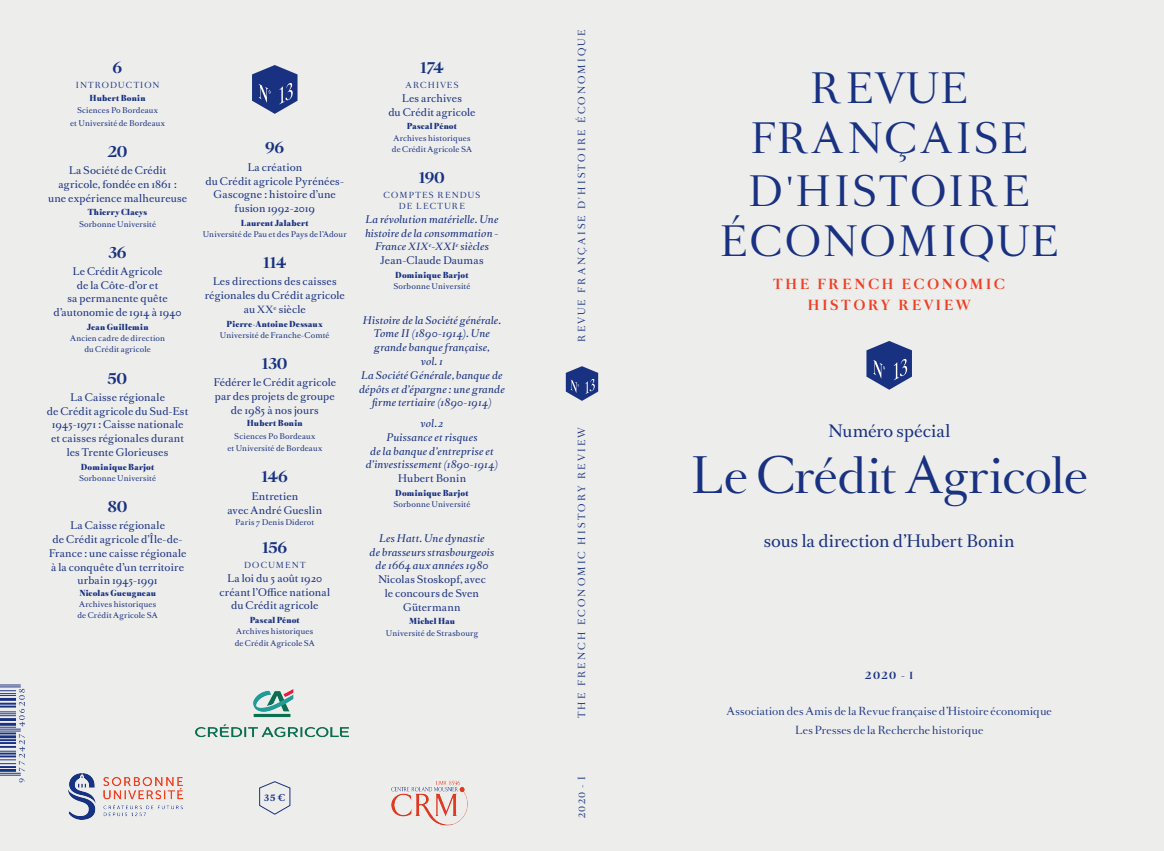
<style>
.page{position:relative;width:1164px;height:851px;background:#fff}
.page>*{position:absolute;margin:0;border:0;box-sizing:border-box;transform-origin:0 0}
.t1{font:45px "Romain BP Headline";letter-spacing:-.01em;color:#183181}
.t2{font:37.5px/50.9px "Romain BP Headline";letter-spacing:.075em;color:#183181;text-align:center}
.t3{font:16.25px "Romain BP Text";color:#183181}
.t4{font:700 15px "Romain BP Headline";letter-spacing:-.015em;color:#183181}
.t5{font:700 12.5px/21.2px "Romain BP Headline";letter-spacing:.23em;color:#ef3e22;text-align:center}
.t6{font:10px/13.8px "Romain BP Text";letter-spacing:.015em;color:#183181;text-align:center}
.t7{font:italic 10px/13.8px "Romain BP Text";letter-spacing:.015em;color:#183181;text-align:center}
.t8{font:10px/18.8px "Romain BP Headline";letter-spacing:.02em;color:#183181;text-align:center}
.t9{font:700 10px "Romain BP Headline";color:#183181}
.t10{font:700 9.12px "Romain BP Text";color:#183181}
.t11{font:8.75px "Romain BP Headline";letter-spacing:.255em;color:#183181}
.t12{font:7.5px/11.2px "Romain BP Text";letter-spacing:.02em;color:#183181;text-align:center}
.t13{font:900 7.5px "Romain BP Headline";letter-spacing:.025em;color:#183181}
.t14{font:7.5px/11.2px "Romain BP Headline";letter-spacing:.155em;color:#183181;text-align:center}
.s1{font-size:9.38px}
.s2{font-style:normal}
.s3{font-size:8.75px}
</style>
<div class="page">
<div style="left:0;top:0;width:1163px;height:850px;background:#ededec"></div>
<svg style="left:866px;top:341px;width:45px;height:48px"></svg>
<svg style="left:565px;top:366px;width:33px;height:35px"></svg>
<img style="left:391px;top:780px;width:77px;height:46px">
<svg style="left:252px;top:65px;width:45px;height:49px"></svg>
<svg style="left:259px;top:781px;width:32px;height:34px"></svg>
<img style="left:68px;top:773px;width:114px;height:46px">
<svg style="left:0;top:684px;width:25px;height:98px"></svg>
<img style="left:195px;top:689px;width:154px;height:49px">
<h3 class="t4" style="left:113px;top:59px;width:11px">6</h3>
<p class="t14" style="left:76px;top:80px;width:85px">INTRODUCTION</p>
<p class="t13" style="left:90px;top:94px;width:58px">Hubert Bonin</p>
<p class="t12" style="left:70px;top:103px;width:96px;line-height:12.5px">Sciences Po Bordeaux<br>et Université de Bordeaux</p>
<h3 class="t4" style="left:108px;top:143px;width:21px">20</h3>
<p class="t6" style="left:48px;top:163px;width:140px">La Société de Crédit agricole, fondée en 1861 :<br>une expérience malheureuse</p>
<p class="t13" style="left:88px;top:208px;width:61px">Thierry Claeys</p>
<p class="t12" style="left:79px;top:217px;width:78px">Sorbonne Université</p>
<h3 class="t4" style="left:108px;top:243px;width:20px">36</h3>
<p class="t6" style="left:53px;top:263px;width:130px">Le Crédit Agricole<br>de la Côte-d’or et<br>sa permanente quête d’autonomie de 1914 à 1940</p>
<p class="t13" style="left:87px;top:323px;width:63px">Jean Guillemin</p>
<p class="t12" style="left:70px;top:332px;width:96px">Ancien cadre de direction du Crédit agricole</p>
<h3 class="t4" style="left:108px;top:369px;width:21px">50</h3>
<p class="t6" style="left:47px;top:389px;width:143px">La Caisse régionale<br>de Crédit agricole du Sud-Est<br>1945-1971 : Caisse nationale et caisses régionales durant les Trente Glorieuses</p>
<p class="t13" style="left:81px;top:462px;width:75px">Dominique Barjot</p>
<p class="t12" style="left:79px;top:472px;width:78px">Sorbonne Université</p>
<h3 class="t4" style="left:108px;top:498px;width:21px">80</h3>
<p class="t6" style="left:49px;top:518px;width:139px">La Caisse régionale<br>de Crédit agricole d’Île-de-<br>France : une caisse régionale à la conquête d’un territoire urbain 1945-1991</p>
<p class="t13" style="left:79px;top:588px;width:78px">Nicolas Gueugneau</p>
<p class="t12" style="left:78px;top:597px;width:82px;text-align:left">Archives historiques de Crédit Agricole SA</p>
<h3 class="t4" style="left:265px;top:139px;width:21px">96</h3>
<p class="t6" style="left:205px;top:159px;width:140px">La création<br>du Crédit agricole Pyrénées-<br>Gascogne : histoire d’une fusion 1992-2019</p>
<p class="t13" style="left:241px;top:219px;width:69px">Laurent Jalabert</p>
<p class="t12" style="left:203px;top:228px;width:145px">Université de Pau et des Pays de l’Adour</p>
<h3 class="t4" style="left:263px;top:254px;width:25px">114</h3>
<p class="t6" style="left:205px;top:274px;width:141px">Les directions des caisses régionales du Crédit agricole au <span class="s1">XX</span><sup>e</sup> siècle</p>
<p class="t13" style="left:226px;top:320px;width:98px">Pierre-Antoine Dessaux</p>
<p class="t12" style="left:220px;top:329px;width:111px">Université de Franche-Comté</p>
<h3 class="t4" style="left:262px;top:355px;width:27px">130</h3>
<p class="t6" style="left:213px;top:375px;width:124px">Fédérer le Crédit agricole par des projets de groupe de 1985 à nos jours</p>
<p class="t13" style="left:247px;top:419px;width:58px">Hubert Bonin</p>
<p class="t12" style="left:227px;top:429px;width:96px;line-height:12.5px">Sciences Po Bordeaux<br>et Université de Bordeaux</p>
<h3 class="t4" style="left:261px;top:468px;width:28px">146</h3>
<p class="t6" style="left:227px;top:488px;width:96px">Entretien<br>avec André Gueslin</p>
<p class="t12" style="left:235px;top:515px;width:80px">Paris 7 Denis Diderot</p>
<h3 class="t4" style="left:262px;top:539px;width:27px">156</h3>
<p class="t14" style="left:244px;top:560px;width:63px">DOCUMENT</p>
<p class="t6" style="left:219px;top:570px;width:112px">La loi du 5 août 1920 créant l’Office national du Crédit agricole</p>
<p class="t13" style="left:250px;top:616px;width:52px">Pascal Pénot</p>
<p class="t12" style="left:235px;top:625px;width:82px;text-align:left">Archives historiques de Crédit Agricole SA</p>
<h3 class="t4" style="left:420px;top:59px;width:25px">174</h3>
<p class="t14" style="left:405px;top:80px;width:55px">ARCHIVES</p>
<p class="t6" style="left:388px;top:90px;width:89px">Les archives<br>du Crédit agricole</p>
<p class="t13" style="left:407px;top:122px;width:52px">Pascal Pénot</p>
<p class="t12" style="left:392px;top:132px;width:82px;text-align:left">Archives historiques de Crédit Agricole SA</p>
<h3 class="t4" style="left:419px;top:169px;width:28px">190</h3>
<p class="t14" style="left:383px;top:189px;width:98px">COMPTES RENDUS<br>DE LECTURE</p>
<p class="t7" style="left:365px;top:211px;width:135px">La révolution matérielle. Une histoire de la consommation -<br>France <span class="s1">XIX</span><sup>e</sup>-<span class="s1">XXI</span><sup>e</sup> siècles<br><span class="s2">Jean-Claude Daumas</span></p>
<p class="t13" style="left:395px;top:271px;width:75px">Dominique Barjot</p>
<p class="t12" style="left:393px;top:280px;width:78px">Sorbonne Université</p>
<p class="t7" style="left:359px;top:312px;width:147px">Histoire de la Société générale.<br>Tome II (1890-1914). Une grande banque française,<br>vol. 1<br>La Société Générale, banque de dépôts et d’épargne : une grande firme tertiaire (1890-1914)</p>
<p class="t7" style="left:366px;top:415px;width:134px">vol.2<br>Puissance et risques<br>de la banque d’entreprise et d’investissement (1890-1914)</p>
<p class="t6" style="left:398px;top:470px;width:70px">Hubert Bonin</p>
<p class="t13" style="left:395px;top:489px;width:75px">Dominique Barjot</p>
<p class="t12" style="left:393px;top:498px;width:78px">Sorbonne Université</p>
<p class="t7" style="left:369px;top:530px;width:126px">Les Hatt. Une dynastie<br>de brasseurs strasbourgeois de 1664 aux années 1980</p>
<p class="t6" style="left:378px;top:571px;width:109px">Nicolas Stoskopf, avec le concours de Sven<br>Gütermann</p>
<p class="t13" style="left:409px;top:617px;width:47px">Michel Hau</p>
<p class="t12" style="left:386px;top:626px;width:93px">Université de Strasbourg</p>
<p class="t10" style="left:264px;top:789px;width:23px">35€</p>
<p class="t11" style="left:577px;top:342px;width:314px;rotate:-90deg">REVUE FRANÇAISE D'HISTOIRE ÉCONOMIQUE</p>
<p class="t11" style="left:577px;top:717px;width:292px;rotate:-90deg">THE FRENCH ECONOMIC HISTORY REVIEW</p>
<p class="t11" style="left:577px;top:818px;width:44px;rotate:-90deg">2020 - I</p>
<h2 class="t2" style="left:719px;top:65px;width:340px">REVUE<br>FRANÇAISE<br>D'HISTOIRE<br>ÉCONOMIQUE</h2>
<p class="t5" style="left:773px;top:273px;width:233px">THE FRENCH ECONOMIC<br>HISTORY REVIEW</p>
<h3 class="t3" style="left:828px;top:416px;width:123px">Numéro spécial</h3>
<h1 class="t1" style="left:690px;top:451px;width:398px">Le Crédit Agricole</h1>
<h3 class="t3" style="left:763px;top:527px;width:252px">sous la direction d’Hubert Bonin</h3>
<p class="t9" style="left:865px;top:670px;width:49px">2020 - <span class="s3">I</span></p>
<p class="t8" style="left:726px;top:702px;width:326px">Association des Amis de la Revue française d’Histoire économique<br>Les Presses de la Recherche historique</p>
</div>
